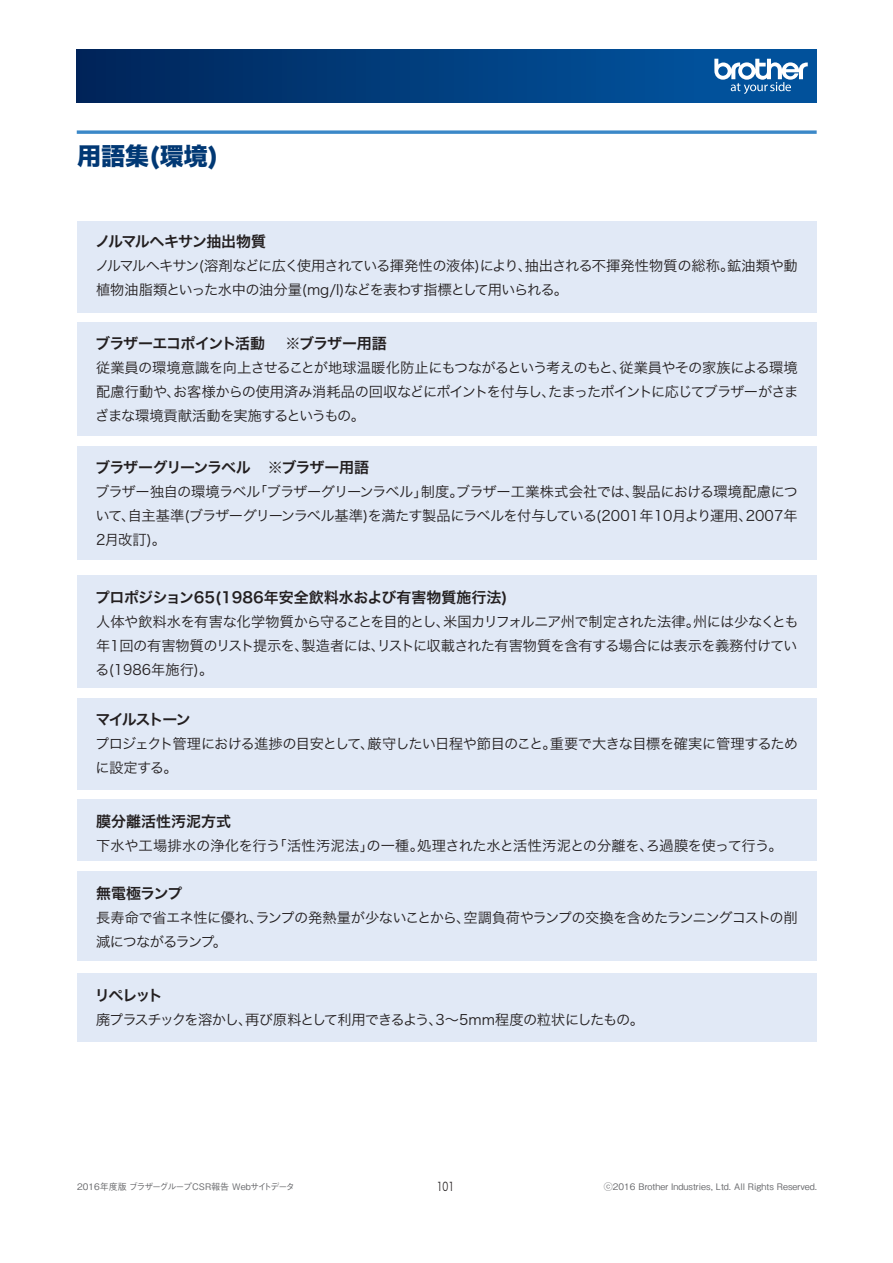
<style>
.page{position:relative;width:893px;height:1263px;background:#fff}
.page>*{position:absolute;margin:0;border:0;box-sizing:border-box;transform-origin:0 0}
.t1{font:24px "Hira Kaku Std W8";color:#013874}
.t2{font:15px "Hira Kaku Pro W6";letter-spacing:-.04em;color:#231f20}
.t3{font:15px "Hira Kaku Pro W6";color:#231f20}
.t4{font:15px "Hira Kaku Pro W6";letter-spacing:-.075em;color:#231f20}
.t5{font:15px "Hira Kaku Pro W6";letter-spacing:-.11em;color:#231f20}
.t6{font:14.25px/24px "Hira Kaku Pro W3";letter-spacing:-.04em;color:#231f20}
.t7{font:14.25px "Hira Kaku Pro W3";letter-spacing:-.015em;color:#231f20}
.t8{font:14.25px "Hira Kaku Pro W3";letter-spacing:-.075em;color:#231f20}
.t9{font:12px "Hira Kaku Pro W3";color:#231f20;scale:.75 1}
.t10{font:500 9px "Gothic BBB Pro";color:#6c6d70}
.t11{font:500 9px "Gothic BBB Pro";letter-spacing:-.03em;color:#6c6d70}
</style>
<div class="page">
<div style="left:77px;top:221px;width:739px;height:92px;background:#e1e9f6"></div>
<div style="left:76px;top:50px;width:741px;height:52px;background:linear-gradient(to right,#00265a,#0258a4)"></div>
<svg style="left:714px;top:59px;width:94px;height:35px"></svg>
<svg style="left:77px;top:130px;width:740px;height:4px;background:#5799cf"></svg>
<div style="left:77px;top:322px;width:739px;height:114px;background:#e1e9f6"></div>
<div style="left:77px;top:446px;width:739px;height:113px;background:#e1e9f6"></div>
<div style="left:77px;top:576px;width:739px;height:112px;background:#e1e9f6"></div>
<div style="left:77px;top:698px;width:739px;height:91px;background:#e1e9f6"></div>
<div style="left:77px;top:872px;width:739px;height:89px;background:#e1e9f6"></div>
<div style="left:77px;top:973px;width:739px;height:69px;background:#e1e9f6"></div>
<div style="left:77px;top:800px;width:739px;height:61px;background:#e1e9f6"></div>
<p class="t1" style="left:77px;top:142px;width:143px">用語集(環境)</p>
<p class="t2" style="left:95px;top:227px;width:172px">ノルマルヘキサン抽出物質</p>
<p class="t6" style="left:95px;top:252px;width:704px">ノルマルヘキサン(溶剤などに広く使用されている揮発性の液体)により、抽出される不揮発性物質の総称。鉱油類や動植物油脂類といった水中の油分量(mg/l)などを表わす指標として用いられる。</p>
<p class="t2" style="left:95px;top:330px;width:172px">ブラザーエコポイント活動</p>
<p class="t2" style="left:286px;top:330px;width:103px">※ブラザー用語</p>
<p class="t6" style="left:95px;top:355px;width:705px;text-align:justify">従業員の環境意識を向上させることが地球温暖化防止にもつながるという考えのもと、従業員やその家族による環境配慮行動や、お客様からの使用済み消耗品の回収などにポイントを付与し、たまったポイントに応じてブラザーがさまざまな環境貢献活動を実施するというもの。</p>
<p class="t4" style="left:95px;top:454px;width:157px">ブラザーグリーンラベル</p>
<p class="t2" style="left:268px;top:454px;width:103px">※ブラザー用語</p>
<p class="t6" style="left:95px;top:479px;width:705px;text-align:justify">ブラザー独自の環境ラベル「ブラザーグリーンラベル」制度。ブラザー工業株式会社では、製品における環境配慮について、自主基準(ブラザーグリーンラベル基準)を満たす製品にラベルを付与している(2001年10月より運用、2007年2月改訂)。</p>
<p class="t3" style="left:95px;top:584px;width:414px">プロポジション65(1986年安全飲料水および有害物質施行法)</p>
<p class="t6" style="left:95px;top:608px;width:705px;text-align:justify">人体や飲料水を有害な化学物質から守ることを目的とし、米国カリフォルニア州で制定された法律。州には少なくとも年1回の有害物質のリスト提示を、製造者には、リストに収載された有害物質を含有する場合には表示を義務付けている(1986年施行)。</p>
<p class="t5" style="left:95px;top:706px;width:97px">マイルストーン</p>
<p class="t6" style="left:95px;top:731px;width:705px">プロジェクト管理における進捗の目安として、厳守したい日程や節目のこと。重要で大きな目標を確実に管理するために設定する。</p>
<p class="t3" style="left:96px;top:808px;width:136px">膜分離活性汚泥方式</p>
<p class="t7" style="left:96px;top:833px;width:688px">下水や工場排水の浄化を行う「活性汚泥法」の一種。処理された水と活性汚泥との分離を、ろ過膜を使って行う。</p>
<p class="t2" style="left:96px;top:879px;width:88px">無電極ランプ</p>
<p class="t6" style="left:96px;top:904px;width:703px">長寿命で省エネ性に優れ、ランプの発熱量が少ないことから、空調負荷やランプの交換を含めたランニングコストの削減につながるランプ。</p>
<p class="t2" style="left:95px;top:981px;width:69px">リペレット</p>
<p class="t8" style="left:96px;top:1006px;width:550px">廃プラスチックを溶かし、再び原料として利用できるよう、3～5mm程度の粒状にしたもの。</p>
<p class="t9" style="left:437px;top:1175px;width:25px">101</p>
<p class="t11" style="left:77px;top:1180px;width:219px">2016年度版 ブラザーグループCSR報告 Webサイトデータ</p>
<p class="t10" style="left:604px;top:1180px;width:215px">ⓒ2016 Brother Industries, Ltd. All Rights Reserved.</p>
</div>
